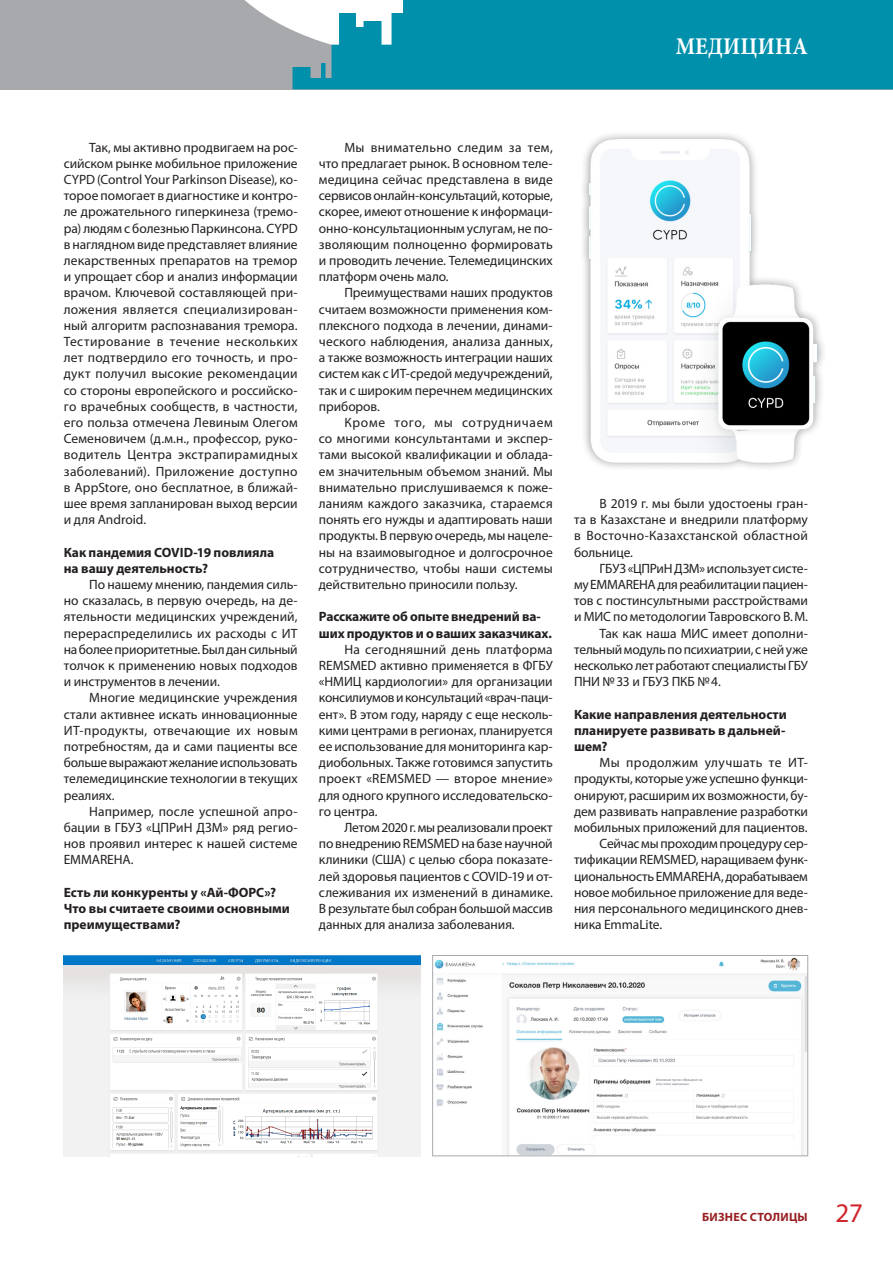
<style>
.page{position:relative;width:893px;height:1263px;background:#fff}
.page>*{position:absolute;margin:0;border:0;box-sizing:border-box;transform-origin:0 0}
.t1{font:27px "Myriad Pro";color:#d1232a}
.t2{font:700 24px "Minion Pro";letter-spacing:.01em;color:#fff;scale:.91 1}
.текст{font:13.5px/16.2px "Myriad Pro";letter-spacing:-.005em;color:#231f20;text-align:justify}
.вопрос{font:700 13.5px/16.2px "Myriad Pro";color:#231f20}
.t3{font:700 12px "Myriad Pro";letter-spacing:.02em;color:#971f21}
</style>
<div class="page">
<div style="left:0;top:0;width:893px;height:89px;background:#a8a9ad"></div>
<svg style="left:245px;top:0;width:47px;height:30px"></svg>
<svg style="left:292px;top:0;width:601px;height:89px;background:#1397b0"></svg>
<img style="left:434px;top:957px;width:372px;height:197px">
<div style="left:432px;top:955px;width:376px;height:201px;border:1px solid #a8a9ad"></div>
<img style="left:64px;top:955px;width:356px;height:201px">
<img style="left:583px;top:134px;width:241px;height:334px">
<p class="t2" style="left:676px;top:29px;width:147px">МЕДИЦИНА</p>
<p class="текст" style="left:64px;top:139px;width:235px;text-indent:26px">Так, мы активно продвигаем на рос&shy;сийском рынке мобильное приложение CYPD (Control Your Parkinson Disease), ко&shy;торое помогает в диагностике и контро&shy;ле дрожательного гиперкинеза (тремо&shy;ра) людям с болезнью Паркинсона. CYPD в наглядном виде представляет влияние лекарственных препаратов на тремор и упрощает сбор и анализ информации врачом. Ключевой составляющей при&shy;ложения является специализирован&shy;ный алгоритм распознавания тремора.<br>Тестирование в течение нескольких лет подтвердило его точность, и про&shy;дукт получил высокие рекомендации со стороны европейского и российско&shy;го врачебных сообществ, в частности, его польза отмечена Левиным Олегом Семеновичем (д.м.н., профессор, руко&shy;водитель Центра экстрапирамидных заболеваний). Приложение доступно в AppStore, оно бесплатное, в ближай&shy;шее время запланирован выход версии и для Android.</p>
<p class="вопрос" style="left:64px;top:543px;width:212px">Как пандемия COVID-19 повлияла на вашу деятельность?</p>
<p class="текст" style="left:64px;top:576px;width:235px;text-indent:26px">По нашему мнению, пандемия силь&shy;но сказалась, в первую очередь, на де&shy;ятельности медицинских учреждений, перераспределились их расходы с ИТ на более приоритетные. Был дан сильный толчок к применению новых подходов и инструментов в лечении.</p>
<p class="текст" style="left:64px;top:689px;width:235px;text-indent:26px">Многие медицинские учреждения стали активнее искать инновационные ИТ-продукты, отвечающие их новым потребностям, да и сами пациенты все больше выражают желание использовать телемедицинские технологии в текущих реалиях.</p>
<p class="текст" style="left:64px;top:803px;width:235px;text-indent:26px">Например, после успешной апро&shy;бации в ГБУЗ «ЦПРиН ДЗМ» ряд регио&shy;нов проявил интерес к нашей системе EMMAREHA.</p>
<p class="вопрос" style="left:64px;top:884px;width:228px">Есть ли конкуренты у «Ай-ФОРС»?<br>Что вы считаете своими основными преимуществами?</p>
<p class="текст" style="left:319px;top:139px;width:235px;text-indent:26px">Мы внимательно следим за тем, что предлагает рынок. В основном теле&shy;медицина сейчас представлена в виде сервисов онлайн-консультаций, которые, скорее, имеют отношение к информаци&shy;онно-консультационным услугам, не по&shy;зволяющим полноценно формировать и проводить лечение. Телемедицинских платформ очень мало.</p>
<p class="текст" style="left:319px;top:284px;width:235px;text-indent:26px">Преимуществами наших продуктов считаем возможности применения ком&shy;плексного подхода в лечении, динами&shy;ческого наблюдения, анализа данных, а также возможность интеграции наших систем как с ИТ-средой медучреждений, так и с широким перечнем медицинских приборов.</p>
<p class="текст" style="left:319px;top:414px;width:235px;text-indent:26px">Кроме того, мы сотрудничаем со многими консультантами и экспер&shy;тами высокой квалификации и облада&shy;ем значительным объемом знаний. Мы внимательно прислушиваемся к поже&shy;ланиям каждого заказчика, стараемся понять его нужды и адаптировать наши продукты. В первую очередь, мы нацеле&shy;ны на взаимовыгодное и долгосрочное сотрудничество, чтобы наши системы действительно приносили пользу.</p>
<p class="вопрос" style="left:319px;top:608px;width:234px">Расскажите об опыте внедрений ва&shy;ших продуктов и о ваших заказчиках.</p>
<p class="текст" style="left:319px;top:641px;width:235px;text-indent:26px">На сегодняшний день платформа REMSMED активно применяется в ФГБУ «НМИЦ кардиологии» для организации консилиумов и консультаций «врач-паци&shy;ент». В этом году, наряду с еще несколь&shy;кими центрами в регионах, планируется ее использование для мониторинга кар&shy;диобольных. Также готовимся запустить проект «REMSMED — второе мнение» для одного крупного исследовательско&shy;го центра.</p>
<p class="текст" style="left:319px;top:819px;width:235px;text-indent:26px">Летом 2020 г. мы реализовали проект по внедрению REMSMED на базе научной клиники (США) с целью сбора показате&shy;лей здоровья пациентов с COVID-19 и от&shy;слеживания их изменений в динамике.<br>В результате был собран большой массив данных для анализа заболевания.</p>
<p class="текст" style="left:574px;top:495px;width:235px;text-indent:26px">В 2019 г. мы были удостоены гран&shy;та в Казахстане и внедрили платформу в Восточно-Казахстанской областной больнице.</p>
<p class="текст" style="left:574px;top:560px;width:235px;text-indent:26px">ГБУЗ «ЦПРиН ДЗМ» использует систе&shy;му EMMAREHA для реабилитации пациен&shy;тов c постинсультными расстройствами и МИС по методологии Тавровского В.М.</p>
<p class="текст" style="left:574px;top:625px;width:235px;text-indent:26px">Так как наша МИС имеет дополни&shy;тельный модуль по психиатрии, с ней уже несколько лет работают специалисты ГБУ ПНИ №33 и ГБУЗ ПКБ №4.</p>
<p class="вопрос" style="left:574px;top:705px;width:214px;text-align:justify">Какие направления деятельности планируете развивать в дальней&shy;шем?</p>
<p class="текст" style="left:574px;top:754px;width:235px;text-indent:26px">Мы продолжим улучшать те ИТ&shy;продукты, которые уже успешно функци&shy;онируют, расширим их возможности, бу&shy;дем развивать направление разработки мобильных приложений для пациентов.</p>
<p class="текст" style="left:574px;top:835px;width:235px;text-indent:26px">Сейчас мы проходим процедуру сер&shy;тификации REMSMED, наращиваем функ&shy;циональность EMMAREHA, дорабатываем новое мобильное приложение для веде&shy;ния персонального медицинского днев&shy;ника EmmaLite.</p>
<p class="t3" style="left:702px;top:1209px;width:107px">БИЗНЕС СТОЛИЦЫ</p>
<h1 class="t1" style="left:835px;top:1196px;width:29px">27</h1>
</div>
